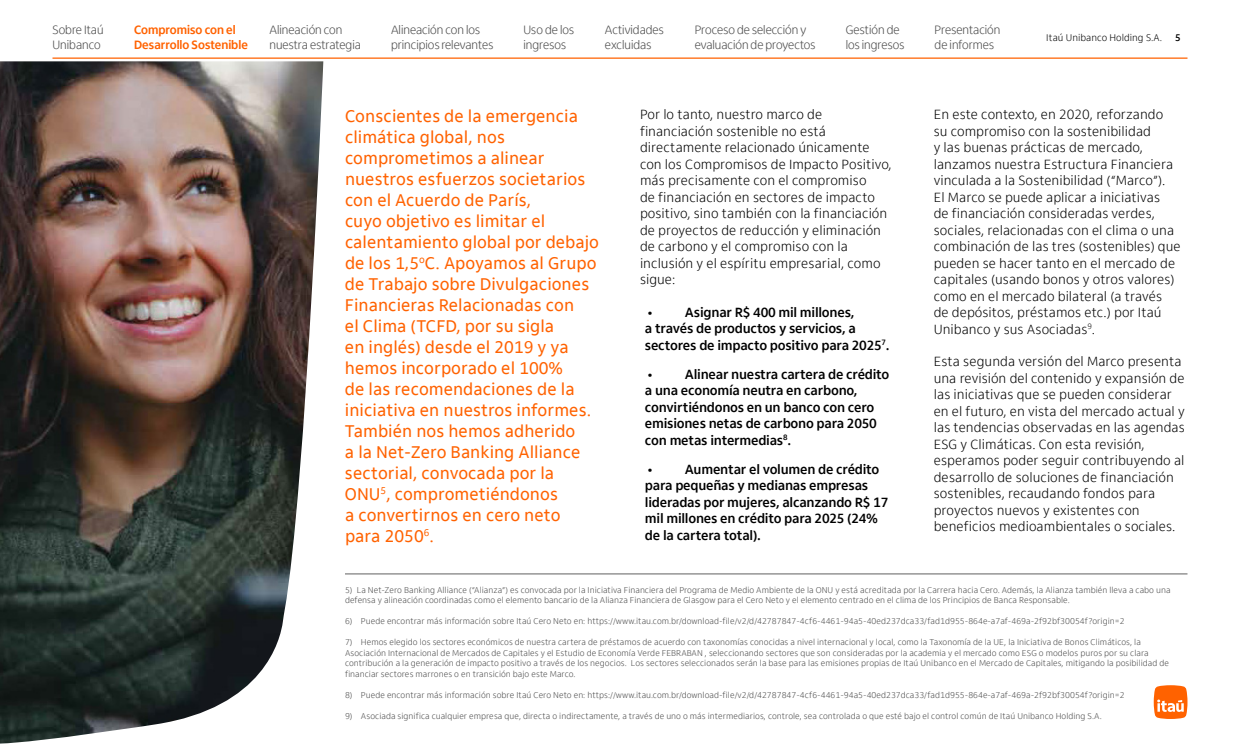
<style>
.page{position:relative;width:1240px;height:744px;background:#fff}
.page>*{position:absolute;margin:0;border:0;box-sizing:border-box;transform-origin:0 0}
.t1{font:17.5px/21px "Itau Text Pro";color:#ff6200}
.t2{font:300 13.75px/16.5px "Itau Text Pro";color:#000}
.t3{font:700 13.75px/16.5px "Itau Text Pro";letter-spacing:-.02em;color:#000}
.t4{font:300 12.5px/15px "Itau Display Pro";color:#4c4c4c}
.t5{font:700 12.5px/15px "Itau Display Pro";color:#ff6200}
.t6{font:300 10px "Itau Text Pro";color:#000}
.t7{font:700 10px "Itau Text Pro";color:#000}
.t8{font:300 8.75px/10.5px "Itau Text Pro";color:#4c4c4c}
</style>
<div class="page">
<img style="left:0;top:61px;width:323px;height:682px">
<hr style="left:345px;top:573px;width:843px;height:1px;background:#606060">
<svg style="left:1154px;top:685px;width:33px;height:34px"></svg>
<hr style="left:52px;top:58px;width:1136px;height:1px;background:#ff6200">
<h3 class="t4" style="left:52px;top:23px;width:53px">Sobre Itaú<br>Unibanco</h3>
<h3 class="t4" style="left:269px;top:23px;width:93px">Alineación con nuestra estrategia</h3>
<h3 class="t4" style="left:391px;top:23px;width:104px">Alineación con los principios relevantes</h3>
<h3 class="t4" style="left:523px;top:23px;width:52px">Uso de los ingresos</h3>
<h3 class="t4" style="left:605px;top:23px;width:60px">Actividades excluidas</h3>
<h3 class="t4" style="left:695px;top:23px;width:122px">Proceso de selección y evaluación de proyectos</h3>
<h3 class="t4" style="left:846px;top:23px;width:60px">Gestión de los ingresos</h3>
<h3 class="t4" style="left:935px;top:23px;width:67px">Presentación de informes</h3>
<p class="t6" style="left:1046px;top:32px;width:117px">Itaú Unibanco Holding S.A.</p>
<p class="t7" style="left:1175px;top:32px;width:7px">5</p>
<h3 class="t5" style="left:134px;top:23px;width:115px">Compromiso con el<br>Desarrollo Sostenible</h3>
<p class="t1" style="left:345px;top:106px;width:256px">Conscientes de la emergencia climática global, nos comprometimos a alinear nuestros esfuerzos societarios con el Acuerdo de París,<br>cuyo objetivo es limitar el calentamiento global por debajo de los 1,5<sup>o</sup>C. Apoyamos al Grupo de Trabajo sobre Divulgaciones<br>Financieras Relacionadas con<br>el Clima (TCFD, por su sigla<br>en inglés) desde el 2019 y ya hemos incorporado el 100%<br>de las recomendaciones de la iniciativa en nuestros informes.<br>También nos hemos adherido<br>a la Net-Zero Banking Alliance sectorial, convocada por la<br>ONU<sup>5</sup>, comprometiéndonos<br>a convertirnos en cero neto para 2050<sup>6</sup>.</p>
<p class="t2" style="left:640px;top:106px;width:253px">Por lo tanto, nuestro marco de financiación sostenible no está directamente relacionado únicamente con los Compromisos de Impacto Positivo, más precisamente con el compromiso<br>de financiación en sectores de impacto positivo, sino también con la financiación de proyectos de reducción y eliminación de carbono y el compromiso con la inclusión y el espíritu empresarial, como sigue:</p>
<h2 class="t3" style="left:645px;top:304px;width:246px">• Asignar R$ 400 mil millones,<br>a través de productos y servicios, a sectores de impacto positivo para 2025<sup>7</sup>.</h2>
<h2 class="t3" style="left:645px;top:366px;width:246px">• Alinear nuestra cartera de crédito a una economía neutra en carbono, convirtiéndonos en un banco con cero emisiones netas de carbono para 2050 con metas intermedias<sup>8</sup>.</h2>
<h2 class="t3" style="left:645px;top:461px;width:245px">• Aumentar el volumen de crédito para pequeñas y medianas empresas lideradas por mujeres, alcanzando R$ 17 mil millones en crédito para 2025 (24% de la cartera total).</h2>
<p class="t2" style="left:934px;top:106px;width:249px">En este contexto, en 2020, reforzando<br>su compromiso con la sostenibilidad<br>y las buenas prácticas de mercado, lanzamos nuestra Estructura Financiera vinculada a la Sostenibilidad (“Marco”).<br>El Marco se puede aplicar a iniciativas<br>de financiación consideradas verdes, sociales, relacionadas con el clima o una combinación de las tres (sostenibles) que pueden se hacer tanto en el mercado de capitales (usando bonos y otros valores) como en el mercado bilateral (a través de depósitos, préstamos etc.) por Itaú Unibanco y sus Asociadas<sup>9</sup>.</p>
<p class="t2" style="left:934px;top:354px;width:253px">Esta segunda versión del Marco presenta una revisión del contenido y expansión de las iniciativas que se pueden considerar en el futuro, en vista del mercado actual y las tendencias observadas en las agendas ESG y Climáticas. Con esta revisión, esperamos poder seguir contribuyendo al desarrollo de soluciones de financiación sostenibles, recaudando fondos para proyectos nuevos y existentes con beneficios medioambientales o sociales.</p>
<p class="t8" style="left:345px;top:585px;width:827px">5) La Net-Zero Banking Alliance (“Alianza”) es convocada por la Iniciativa Financiera del Programa de Medio Ambiente de la ONU y está acreditada por la Carrera hacia Cero. Además, la Alianza también lleva a cabo una defensa y alineación coordinadas como el elemento bancario de la Alianza Financiera de Glasgow para el Cero Neto y el elemento centrado en el clima de los Principios de Banca Responsable.</p>
<p class="t8" style="left:345px;top:616px;width:781px">6) Puede encontrar más información sobre Itaú Cero Neto en: https://www.itau.com.br/download-file/v2/d/42787847-4cf6-4461-94a5-40ed237dca33/fad1d955-864e-a7af-469a-2f92bf30054f?origin=2</p>
<p class="t8" style="left:345px;top:637px;width:826px">7) Hemos elegido los sectores económicos de nuestra cartera de préstamos de acuerdo con taxonomías conocidas a nivel internacional y local, como la Taxonomía de la UE, la Iniciativa de Bonos Climáticos, la Asociación Internacional de Mercados de Capitales y el Estudio de Economía Verde FEBRABAN , seleccionando sectores que son consideradas por la academia y el mercado como ESG o modelos puros por su clara contribución a la generación de impacto positivo a través de los negocios. Los sectores seleccionados serán la base para las emisiones propias de Itaú Unibanco en el Mercado de Capitales, mitigando la posibilidad de financiar sectores marrones o en transición bajo este Marco.</p>
<p class="t8" style="left:345px;top:690px;width:781px">8) Puede encontrar más información sobre Itaú Cero Neto en: https://www.itau.com.br/download-file/v2/d/42787847-4cf6-4461-94a5-40ed237dca33/fad1d955-864e-a7af-469a-2f92bf30054f?origin=2</p>
<p class="t8" style="left:345px;top:711px;width:758px">9) Asociada significa cualquier empresa que, directa o indirectamente, a través de uno o más intermediarios, controle, sea controlada o que esté bajo el control común de Itaú Unibanco Holding S.A.</p>
</div>
